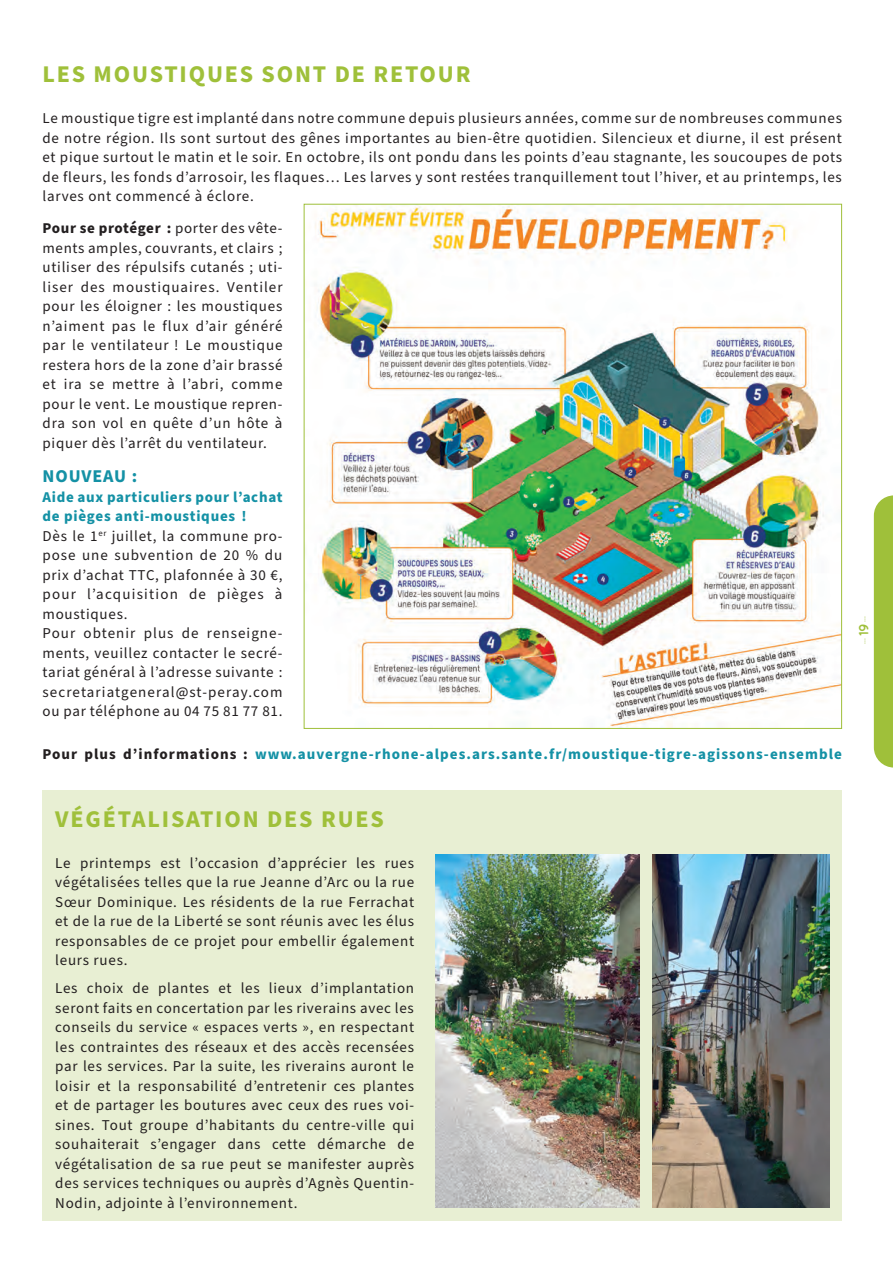
<style>
.page{position:relative;width:893px;height:1263px;background:#fff}
.page>*{position:absolute;margin:0;border:0;box-sizing:border-box;transform-origin:0 0}
.t1{font:700 24px "Source Sans Pro";letter-spacing:.075em;color:#9fc03a}
.t2{font:700 18px "Source Sans Pro";letter-spacing:.05em;color:#1491a5}
.t3{font:15px/19.5px "Source Sans Pro";letter-spacing:.05em;color:#231f20;text-align:justify}
.t4{font:700 15px "Source Sans Pro";letter-spacing:.07em;color:#1491a5}
.t5{font:7.5px "Source Sans Pro";color:#9fc03a}
.s1{font-weight:700}
.s2{font-weight:700;color:#1491a5}
.s3{color:#231f20}
.s4{font-family:"Quicksand";font-weight:700;font-size:13.5px}
</style>
<div class="page">
<div style="left:43px;top:789px;width:799px;height:431px;background:#e8efd3"></div>
<img style="left:435px;top:854px;width:204px;height:354px">
<img style="left:652px;top:854px;width:177px;height:354px">
<img style="left:315px;top:206px;width:525px;height:521px">
<div style="left:874px;top:495px;width:19px;height:272px;background:#9fc03a"></div>
<h1 class="t1" style="left:43px;top:58px;width:429px">LES MOUSTIQUES SONT DE RETOUR</h1>
<p class="t3" style="left:43px;top:109px;width:801px">Le moustique tigre est implanté dans notre commune depuis plusieurs années, comme sur de nombreuses communes de notre région. Ils sont surtout des gênes importantes au bien-être quotidien. Silencieux et diurne, il est présent et pique surtout le matin et le soir. En octobre, ils ont pondu dans les points d’eau stagnante, les soucoupes de pots de fleurs, les fonds d’arrosoir, les flaques… Les larves y sont restées tranquillement tout l’hiver, et au printemps, les larves ont commencé à éclore.</p>
<p class="t3" style="left:43px;top:219px;width:242px"><span class="s1">Pour se protéger :</span> porter des vête&shy;ments amples, couvrants, et clairs ; utiliser des répulsifs cutanés ; uti&shy;liser des moustiquaires. Ventiler pour les éloigner : les moustiques n’aiment pas le flux d’air généré par le ventilateur ! Le moustique restera hors de la zone d’air brassé et ira se mettre à l’abri, comme pour le vent. Le moustique repren&shy;dra son vol en quête d’un hôte à piquer dès l’arrêt du ventilateur.</p>
<p class="t2" style="left:43px;top:464px;width:96px">NOUVEAU :</p>
<p class="t3" style="left:43px;top:488px;width:241px;text-align:left"><span class="s2">Aide aux particuliers pour l’achat de pièges anti-moustiques !<br></span>Dès le 1<sup>er</sup> juillet, la commune pro&shy;pose une subvention de 20 % du prix d’achat TTC, plafonnée à 30 €, pour l’acquisition de pièges à moustiques.<br>Pour obtenir plus de renseigne&shy;ments, veuillez contacter le secré&shy;tariat général à l’adresse suivante : secretariatgeneral@st-peray.com ou par téléphone au 04 75 81 77 81.</p>
<p class="t4" style="left:43px;top:744px;width:801px"><span class="s3">Pour plus d’informations :</span> www.auvergne-rhone-alpes.ars.sante.fr/moustique-tigre-agissons-ensemble</p>
<p class="t5" style="left:858px;top:644px;width:29px;rotate:-90deg">... <span class="s4">19</span> ...</p>
<h1 class="t1" style="left:55px;top:803px;width:330px">VÉGÉTALISATION DES RUES</h1>
<p class="t3" style="left:55px;top:853px;width:360px">Le printemps est l’occasion d’apprécier les rues végétalisées telles que la rue Jeanne d’Arc ou la rue Sœur Dominique. Les résidents de la rue Ferrachat et de la rue de la Liberté se sont réunis avec les élus responsables de ce projet pour embellir également leurs rues.</p>
<p class="t3" style="left:55px;top:979px;width:360px">Les choix de plantes et les lieux d’implantation seront faits en concertation par les riverains avec les conseils du service « espaces verts », en respectant les contraintes des réseaux et des accès recensées par les services. Par la suite, les riverains auront le loisir et la responsabilité d’entretenir ces plantes et de partager les boutures avec ceux des rues voi&shy;sines. Tout groupe d’habitants du centre-ville qui souhaiterait s’engager dans cette démarche de végétalisation de sa rue peut se manifester auprès des services techniques ou auprès d’Agnès Quentin-Nodin, adjointe à l’environnement.</p>
</div>
